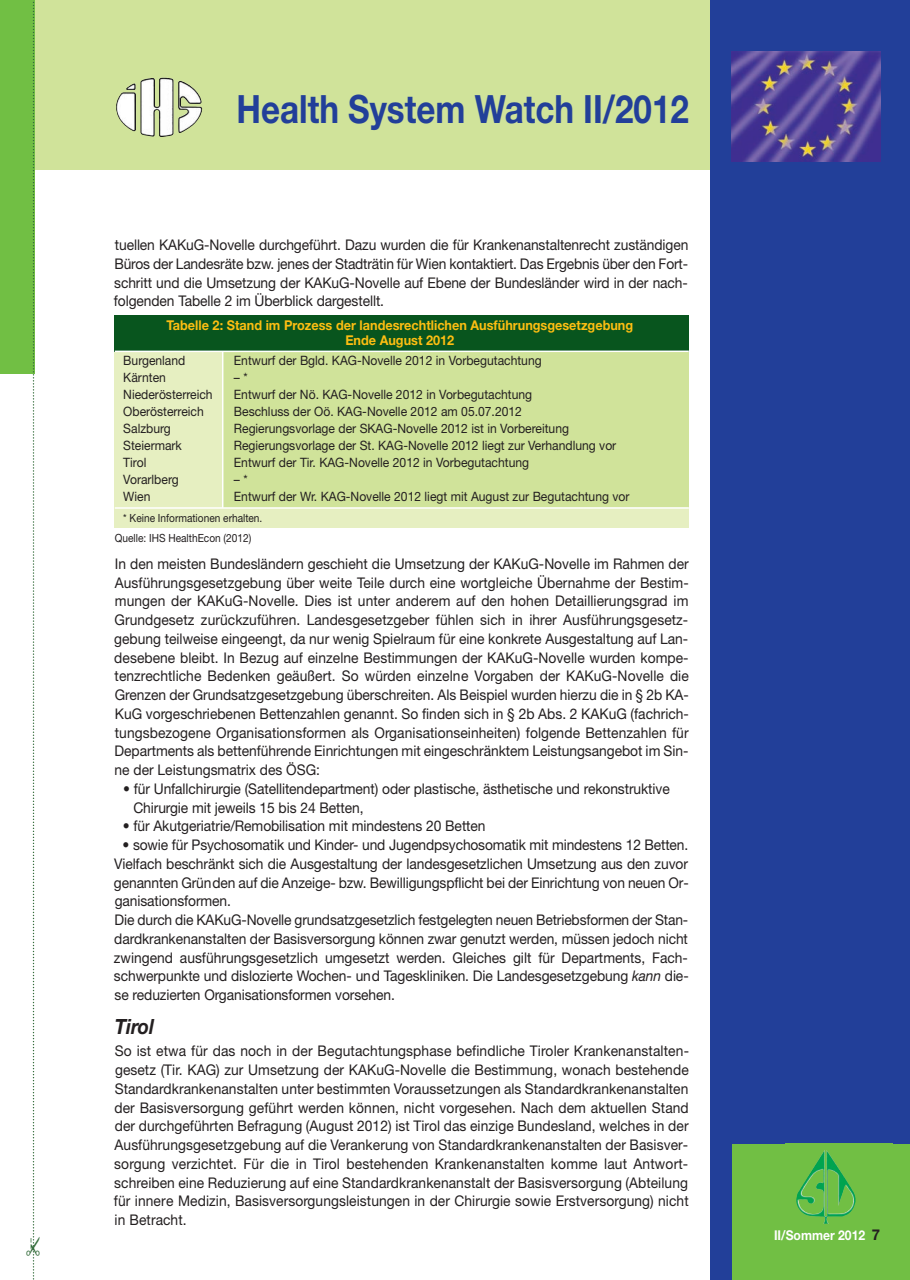
<style>
.page{position:relative;width:910px;height:1280px;background:#fff}
.page>*{position:absolute;margin:0;border:0;box-sizing:border-box;transform-origin:0 0}
.t1{font:700 39px "Helvetica Neue";color:#223f99;scale:.85 1}
.t2{font:22.5px "Monotype Sorts";color:#346c3b}
.t3{font:italic 700 21px "Helvetica Neue";letter-spacing:-.005em;color:#231f20;scale:.9 1}
.t4{font:14.7px/18.8px "Helvetica Neue";letter-spacing:-.005em;color:#231f20;text-align:justify;scale:.94 1}
.t5{font:700 13.5px/14.5px "Helvetica Neue";color:#fdbe12;text-align:center;scale:.94 1}
.t6{font:700 13.5px "Helvetica Neue";color:#fff;scale:.9 1}
.t7{font:12.9px "Helvetica Neue";color:#231f20;scale:.94 1}
.t8{font:11.25px/20.1px "Helvetica Neue";color:#231f20;scale:.9 1}
.s1{font-style:italic}
.s2{font-size:15px;color:#231f20}
</style>
<div class="page">
<div style="left:23px;top:0;width:887px;height:170px;background:#d0e39a"></div>
<div style="left:710px;top:0;width:200px;height:1280px;background:#223f99"></div>
<div style="left:732px;top:1144px;width:178px;height:136px;background:#71bf44"></div>
<img style="left:796px;top:1150px;width:60px;height:74px">
<img style="left:731px;top:51px;width:149px;height:111px">
<div style="left:0;top:0;width:34px;height:374px;background:#71bf44"></div>
<img style="left:116px;top:78px;width:86px;height:59px">
<svg style="left:33px;top:1px;width:1px;height:1279px"></svg>
<div style="left:115px;top:351px;width:574px;height:177px;background:#e6efc1"></div>
<div style="left:223px;top:351px;width:466px;height:157px;background:#d0e39a"></div>
<div style="left:115px;top:315px;width:574px;height:36px;background:#08551e"></div>
<hr style="left:222px;top:352px;width:1px;height:156px;background:#fff">
<hr style="left:115px;top:351px;width:574px;height:1px;background:#fff">
<hr style="left:115px;top:507px;width:574px;height:2px;background:#fff">
<h2 class="t2" style="left:20px;top:1257px;width:23px;rotate:-90deg">#</h2>
<h1 class="t1" style="left:236px;top:95px;width:534px">Health System Watch II/2012</h1>
<p class="t4" style="left:114px;top:237px;width:613px">tuellen KAKuG-Novelle durchgeführt. Dazu wurden die für Krankenanstaltenrecht zuständigen Büros der Landesräte bzw. jenes der Stadträtin für Wien kontaktiert. Das Ergebnis über den Fort&shy;schritt und die Umsetzung der KAKuG-Novelle auf Ebene der Bundesländer wird in der nach&shy;folgenden Tabelle 2 im Überblick dargestellt.</p>
<p class="t5" style="left:167px;top:319px;width:498px">Tabelle 2: Stand im Prozess der landesrechtlichen Ausführungsgesetzgebung<br>Ende August 2012</p>
<p class="t7" style="left:123px;top:356px;width:68px">Burgenland</p>
<p class="t7" style="left:234px;top:356px;width:329px">Entwurf der Bgld. KAG-Novelle 2012 in Vorbegutachtung</p>
<p class="t7" style="left:123px;top:373px;width:47px">Kärnten</p>
<p class="t7" style="left:234px;top:373px;width:16px">– *</p>
<p class="t7" style="left:123px;top:390px;width:97px">Niederösterreich</p>
<p class="t7" style="left:234px;top:390px;width:319px">Entwurf der Nö. KAG-Novelle 2012 in Vorbegutachtung</p>
<p class="t7" style="left:123px;top:407px;width:87px">Oberösterreich</p>
<p class="t7" style="left:234px;top:407px;width:308px">Beschluss der Oö. KAG-Novelle 2012 am 05.07.2012</p>
<p class="t7" style="left:123px;top:424px;width:52px">Salzburg</p>
<p class="t7" style="left:234px;top:424px;width:358px">Regierungsvorlage der SKAG-Novelle 2012 ist in Vorbereitung</p>
<p class="t7" style="left:123px;top:441px;width:64px">Steiermark</p>
<p class="t7" style="left:234px;top:441px;width:408px">Regierungsvorlage der St. KAG-Novelle 2012 liegt zur Verhandlung vor</p>
<p class="t7" style="left:123px;top:458px;width:26px">Tirol</p>
<p class="t7" style="left:234px;top:458px;width:316px">Entwurf der Tir. KAG-Novelle 2012 in Vorbegutachtung</p>
<p class="t7" style="left:123px;top:475px;width:60px">Vorarlberg</p>
<p class="t7" style="left:234px;top:475px;width:16px">– *</p>
<p class="t7" style="left:123px;top:492px;width:30px">Wien</p>
<p class="t7" style="left:234px;top:492px;width:422px">Entwurf der Wr. KAG-Novelle 2012 liegt mit August zur Begutachtung vor</p>
<p class="t8" style="left:115px;top:509px;width:165px;text-indent:8px">* Keine Informationen erhalten.<br>Quelle: IHS HealthEcon (2012)</p>
<p class="t4" style="left:114px;top:556px;width:613px">In den meisten Bundesländern geschieht die Umsetzung der KAKuG-Novelle im Rahmen der Ausführungsgesetzgebung über weite Teile durch eine wortgleiche Übernahme der Bestim&shy;mungen der KAKuG-Novelle. Dies ist unter anderem auf den hohen Detaillierungsgrad im Grundgesetz zurückzuführen. Landesgesetzgeber fühlen sich in ihrer Ausführungsgesetz&shy;gebung teilweise eingeengt, da nur wenig Spielraum für eine konkrete Ausgestaltung auf Lan&shy;desebene bleibt. In Bezug auf einzelne Bestimmungen der KAKuG-Novelle wurden kompe&shy;tenzrechtliche Bedenken geäußert. So würden einzelne Vorgaben der KAKuG-Novelle die Grenzen der Grundsatzgesetzgebung überschreiten. Als Beispiel wurden hierzu die in § 2b KA-KuG vorgeschriebenen Bettenzahlen genannt. So finden sich in § 2b Abs. 2 KAKuG (fachrich&shy;tungsbezogene Organisationsformen als Organisationseinheiten) folgende Bettenzahlen für Departments als bettenführende Einrichtungen mit eingeschränktem Leistungsangebot im Sin&shy;ne der Leistungsmatrix des ÖSG:</p>
<p class="t4" style="left:133px;top:781px;width:572px;text-indent:-10px">• für Unfallchirurgie (Satellitendepartment) oder plastische, ästhetische und rekonstruktive<br>Chirurgie mit jeweils 15 bis 24 Betten,</p>
<p class="t4" style="left:123px;top:818px;width:387px">• für Akutgeriatrie/Remobilisation mit mindestens 20 Betten</p>
<p class="t4" style="left:114px;top:837px;width:613px;text-align:left;text-indent:9px">• sowie für Psychosomatik und Kinder- und Jugendpsychosomatik mit mindestens 12 Betten.<br>Vielfach beschränkt sich die Ausgestaltung der landesgesetzlichen Umsetzung aus den zuvor genannten Gründen auf die Anzeige- bzw. Bewilligungspflicht bei der Einrichtung von neuen Or&shy;ganisationsformen.<br>Die durch die KAKuG-Novelle grundsatzgesetzlich festgelegten neuen Betriebsformen der Stan&shy;dardkrankenanstalten der Basisversorgung können zwar genutzt werden, müssen jedoch nicht zwingend ausführungsgesetzlich umgesetzt werden. Gleiches gilt für Departments, Fach&shy;schwerpunkte und dislozierte Wochen- und Tageskliniken. Die Landesgesetzgebung <span class="s1">kann</span> die&shy;se reduzierten Organisationsformen vorsehen.</p>
<h3 class="t3" style="left:115px;top:1013px;width:45px">Tirol</h3>
<p class="t4" style="left:114px;top:1043px;width:613px">So ist etwa für das noch in der Begutachtungsphase befindliche Tiroler Krankenanstalten&shy;gesetz (Tir. KAG) zur Umsetzung der KAKuG-Novelle die Bestimmung, wonach bestehende Standardkrankenanstalten unter bestimmten Voraussetzungen als Standardkrankenanstalten der Basisversorgung geführt werden können, nicht vorgesehen. Nach dem aktuellen Stand der durchgeführten Befragung (August 2012) ist Tirol das einzige Bundesland, welches in der Ausführungsgesetzgebung auf die Verankerung von Standardkrankenanstalten der Basisver&shy;sorgung verzichtet. Für die in Tirol bestehenden Krankenanstalten komme laut Antwort&shy;schreiben eine Reduzierung auf eine Standardkrankenanstalt der Basisversorgung (Abteilung für innere Medizin, Basisversorgungsleistungen in der Chirurgie sowie Erstversorgung) nicht in Betracht.</p>
<p class="t6" style="left:774px;top:1230px;width:119px">II/Sommer 2012 <span class="s2">7</span></p>
</div>
